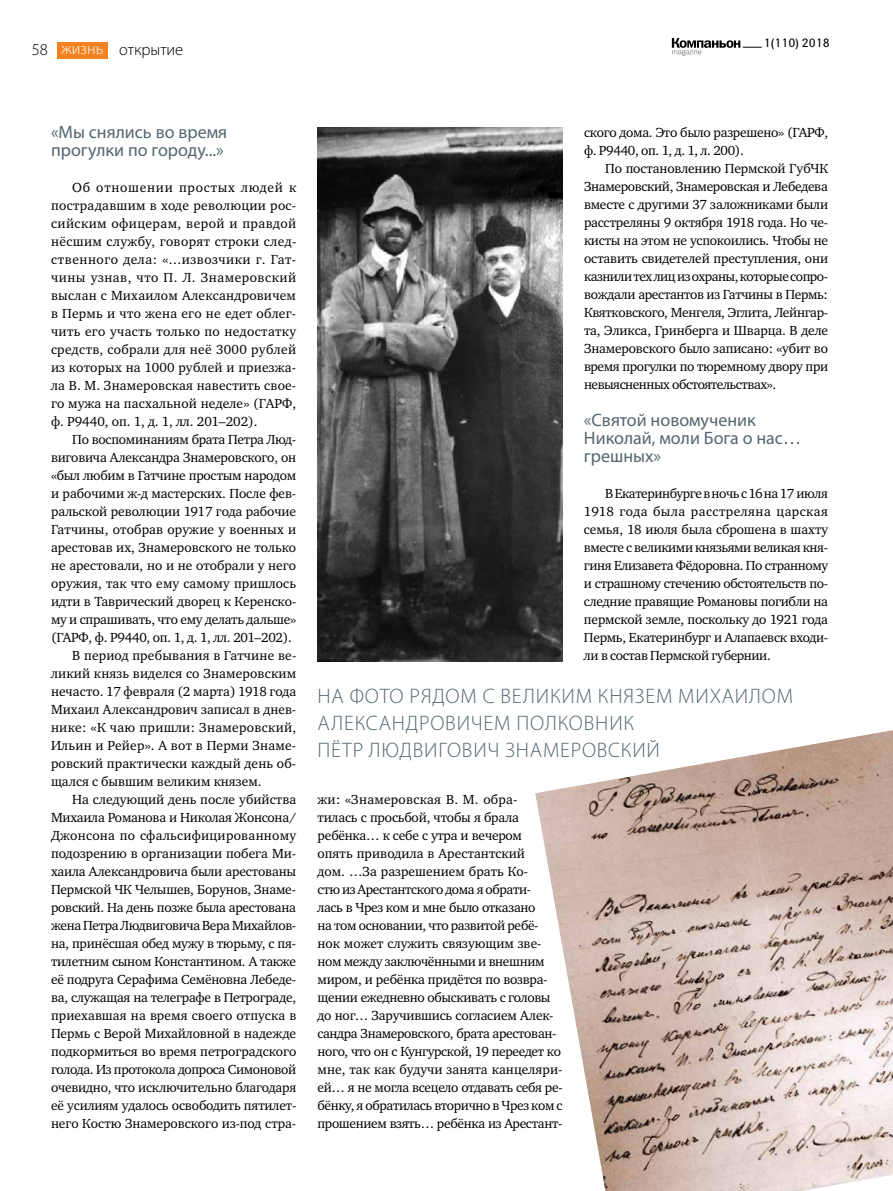
<style>
.page{position:relative;width:893px;height:1191px;background:#fff}
.page>*{position:absolute;margin:0;border:0;box-sizing:border-box;transform-origin:0 0}
.t1{font:300 21px/27px "Myriad Pro";letter-spacing:.04em;color:#546670}
.t2{font:18px/18px "Myriad Pro";color:#546670}
.t3{font:300 16.5px "Myriad Pro";color:#000}
.t4{font:13.5px/18px "Charter ITC";letter-spacing:-.015em;color:#000;text-align:justify}
.t5{font:13.5px "Charter ITC";letter-spacing:.01em;color:#000}
.t6{font:13.5px "Charter ITC";letter-spacing:.02em;color:#000}
.t7{font:13.5px "Charter ITC";letter-spacing:.005em;color:#000}
.t8{font:13.5px "Charter ITC";letter-spacing:.015em;color:#000}
.t9{font:12px "Yanus";color:#000}
.s1{color:#fff}
</style>
<div class="page">
<svg style="left:672px;top:38px;width:90px;height:18px"></svg>
<div style="left:57px;top:42px;width:51px;height:17px;background:#f58220"></div>
<img style="left:317px;top:128px;width:246px;height:534px">
<img style="left:535px;top:730px;width:358px;height:461px">
<p class="t3" style="left:32px;top:40px;width:18px">58</p>
<p class="t3" style="left:62px;top:40px;width:123px"><span class="s1">жизнь</span> открытие</p>
<p class="t9" style="left:764px;top:36px;width:67px">1(110) 2018</p>
<h2 class="t2" style="left:51px;top:122px;width:178px">«Мы снялись во время прогулки по городу...»</h2>
<p class="t4" style="left:51px;top:178px;width:247px;text-indent:21px">Об отношении простых людей к пострадавшим в ходе революции рос&shy;сийским офицерам, верой и правдой нёсшим службу, говорят строки след&shy;ственного дела: «...извозчики г. Гат&shy;чины узнав, что П. Л. Знамеровский выслан с Михаилом Александровичем в Пермь и что жена его не едет облег&shy;чить его участь только по недостатку средств, собрали для неё 3000 рублей из которых на 1000 рублей и приезжа&shy;ла В. М. Знамеровская навестить свое&shy;го мужа на пасхальной неделе» (ГАРФ, ф. Р9440, оп. 1, д. 1, лл. 201–202).</p>
<p class="t4" style="left:72px;top:430px;width:225px">По воспоминаниям брата Петра Люд-</p>
<p class="t4" style="left:51px;top:448px;width:247px">виговича Александра Знамеровского, он</p>
<p class="t4" style="left:51px;top:466px;width:247px">«был любим в Гатчине простым народом</p>
<p class="t4" style="left:51px;top:484px;width:247px">и рабочими ж-д мастерских. После фев-</p>
<p class="t4" style="left:51px;top:502px;width:247px">ральской революции 1917 года рабочие</p>
<p class="t5" style="left:51px;top:521px;width:247px">Гатчины, отобрав оружие у военных и</p>
<p class="t4" style="left:51px;top:538px;width:247px">арестовав их, Знамеровского не только</p>
<p class="t4" style="left:51px;top:556px;width:247px">не арестовали, но и не отобрали у него</p>
<p class="t5" style="left:51px;top:575px;width:247px">оружия, так что ему самому пришлось</p>
<p class="t4" style="left:51px;top:592px;width:247px">идти в Таврический дворец к Керенско-</p>
<p class="t4" style="left:51px;top:610px;width:247px">му и спрашивать, что ему делать дальше»</p>
<p class="t4" style="left:51px;top:628px;width:242px">(ГАРФ, ф. Р9440, оп. 1, д. 1, лл. 201–202).</p>
<p class="t5" style="left:72px;top:646px;width:226px">В период пребывания в Гатчине ве-</p>
<p class="t5" style="left:51px;top:664px;width:247px">ликий князь виделся со Знамеровским</p>
<p class="t4" style="left:51px;top:682px;width:247px">нечасто. 17 февраля (2 марта) 1918 года</p>
<p class="t4" style="left:51px;top:700px;width:247px">Михаил Александрович записал в днев-</p>
<p class="t6" style="left:51px;top:718px;width:247px">нике: «К чаю пришли: Знамеровский,</p>
<p class="t8" style="left:51px;top:736px;width:247px">Ильин и Рейер». А вот в Перми Знаме-</p>
<p class="t5" style="left:51px;top:754px;width:247px">ровский практически каждый день об-</p>
<p class="t4" style="left:51px;top:772px;width:212px">щался с бывшим великим князем.</p>
<p class="t4" style="left:72px;top:790px;width:226px">На следующий день после убийства</p>
<p class="t4" style="left:51px;top:808px;width:247px">Михаила Романова и Николая Жонсона/</p>
<p class="t6" style="left:51px;top:826px;width:247px">Джонсона по сфальсифицированному</p>
<p class="t4" style="left:51px;top:844px;width:247px">подозрению в организации побега Ми-</p>
<p class="t4" style="left:51px;top:862px;width:247px">хаила Александровича были арестованы</p>
<p class="t4" style="left:51px;top:880px;width:246px">Пермской ЧК Челышев, Борунов, Знаме-</p>
<p class="t4" style="left:51px;top:898px;width:247px">ровский. На день позже была арестована</p>
<p class="t4" style="left:51px;top:916px;width:247px">жена Петра Людвиговича Вера Михайлов-</p>
<p class="t4" style="left:51px;top:934px;width:247px">на, принёсшая обед мужу в тюрьму, с пя-</p>
<p class="t4" style="left:51px;top:952px;width:247px">тилетним сыном Константином. А также</p>
<p class="t4" style="left:51px;top:970px;width:247px">её подруга Серафима Семёновна Лебеде-</p>
<p class="t4" style="left:51px;top:988px;width:247px">ва, служащая на телеграфе в Петрограде,</p>
<p class="t7" style="left:51px;top:1006px;width:247px">приехавшая на время своего отпуска в</p>
<p class="t4" style="left:51px;top:1024px;width:247px">Пермь с Верой Михайловной в надежде</p>
<p class="t4" style="left:51px;top:1042px;width:247px">подкормиться во время петроградского</p>
<p class="t4" style="left:51px;top:1060px;width:247px">голода. Из протокола допроса Симоновой</p>
<p class="t4" style="left:51px;top:1078px;width:247px">очевидно, что исключительно благодаря</p>
<p class="t4" style="left:51px;top:1096px;width:247px">её усилиям удалось освободить пятилет-</p>
<p class="t4" style="left:51px;top:1114px;width:247px">него Костю Знамеровского из-под стра-</p>
<p class="t4" style="left:584px;top:124px;width:246px">ского дома. Это было разрешено» (ГАРФ, ф. Р9440, оп. 1, д. 1, л. 200).</p>
<p class="t4" style="left:584px;top:160px;width:246px;text-indent:21px">По постановлению Пермской ГубЧК Знамеровский, Знамеровская и Лебедева вместе с другими 37 заложниками были расстреляны 9 октября 1918 года. Но че&shy;кисты на этом не успокоились. Чтобы не оставить свидетелей преступления, они казнили тех лиц из охраны, которые сопро&shy;вождали арестантов из Гатчины в Пермь:<br>Квятковского, Менгеля, Эглита, Лейнгар&shy;та, Эликса, Гринберга и Шварца. В деле Знамеровского было записано: «убит во время прогулки по тюремному двору при невыясненных обстоятельствах».</p>
<h2 class="t2" style="left:584px;top:410px;width:219px">«Святой новомученик<br>Николай, моли Бога о нас… грешных»</h2>
<p class="t4" style="left:584px;top:484px;width:246px;text-indent:21px">В Екатеринбурге в ночь с 16 на 17 июля 1918 года была расстреляна царская семья, 18 июля была сброшена в шахту вместе с великими князьями великая кня&shy;гиня Елизавета Фёдоровна. По странному и страшному стечению обстоятельств по&shy;следние правящие Романовы погибли на пермской земле, поскольку до 1921 года Пермь, Екатеринбург и Алапаевск входи&shy;ли в состав Пермской губернии.</p>
<h1 class="t1" style="left:317px;top:682px;width:477px">НА ФОТО РЯДОМ С ВЕЛИКИМ КНЯЗЕМ МИХАИЛОМ<br>АЛЕКСАНДРОВИЧЕМ ПОЛКОВНИК<br>ПЁТР ЛЮДВИГОВИЧ ЗНАМЕРОВСКИЙ</h1>
<p class="t4" style="left:317px;top:790px;width:247px;text-align:left">жи: «Знамеровская В. М. обра-<br>тилась с просьбой, чтобы я брала ребёнка… к себе с утра и вечером<br>опять приводила в Арестантский<br>дом. …За разрешением брать Ко-<br>стю из Арестантского дома я обрати-<br>лась в Чрез ком и мне было отказано<br>на том основании, что развитой ребё&shy;нок может служить связующим зве&shy;ном между заключёнными и внешним миром, и ребёнка придётся по возвра&shy;щении ежедневно обыскивать с головы до ног… Заручившись согласием Алек&shy;сандра Знамеровского, брата арестован&shy;ного, что он с Кунгурской, 19 переедет ко мне, так как будучи занята канцеляри&shy;ей… я не могла всецело отдавать себя ре&shy;бёнку, я обратилась вторично в Чрез ком с прошением взять… ребёнка из Арестант-</p>
</div>
